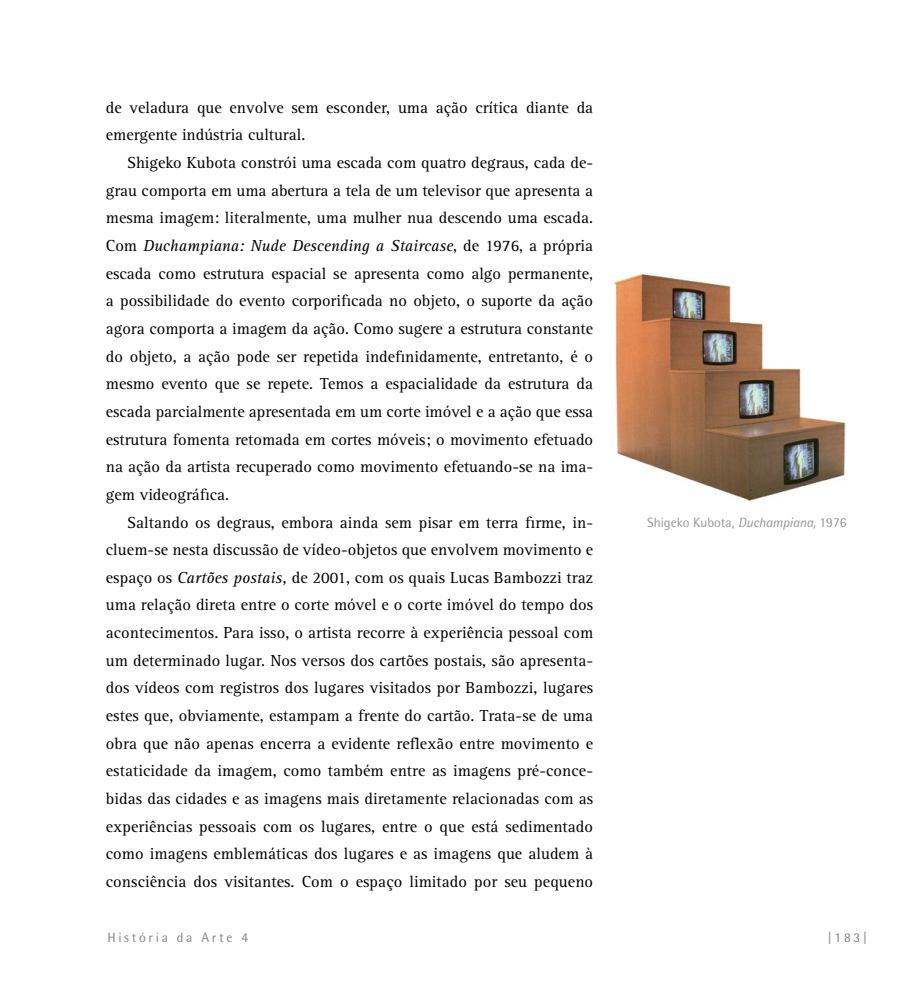
<style>
.page{position:relative;width:910px;height:987px;background:#fff}
.page>*{position:absolute;margin:0;border:0;box-sizing:border-box;transform-origin:0 0}
.t1{font:16.5px/27.6px "Rotis Serif Std";color:#000;text-align:justify}
.t2{font:13.5px "Rotis Semi Sans Std";color:#939598}
.t3{font:13.5px "Rotis Semi Sans Std";letter-spacing:.2em;color:#808285}
.s1{font-style:italic}
</style>
<div class="page">
<img style="left:614px;top:273px;width:232px;height:228px">
<p class="t1" style="left:106px;top:94px;width:489px">de veladura que envolve sem esconder, uma ação crítica diante da emergente indústria cultural.</p>
<p class="t1" style="left:106px;top:149px;width:489px;text-indent:21px">Shigeko Kubota constrói uma escada com quatro degraus, cada de&shy;grau comporta em uma abertura a tela de um televisor que apresenta a mesma imagem: literalmente, uma mulher nua descendo uma escada.<br>Com <span class="s1">Duchampiana: Nude Descending a Staircase</span>, de 1976, a própria escada como estrutura espacial se apresenta como algo permanente, a possibilidade do evento corporificada no objeto, o suporte da ação agora comporta a imagem da ação. Como sugere a estrutura constante do objeto, a ação pode ser repetida indefinidamente, entretanto, é o mesmo evento que se repete. Temos a espacialidade da estrutura da escada parcialmente apresentada em um corte imóvel e a ação que essa estrutura fomenta retomada em cortes móveis; o movimento efetuado na ação da artista recuperado como movimento efetuando-se na ima&shy;gem videográfica.</p>
<p class="t1" style="left:106px;top:508px;width:489px;text-indent:21px">Saltando os degraus, embora ainda sem pisar em terra firme, in&shy;cluem-se nesta discussão de vídeo-objetos que envolvem movimento e espaço os <span class="s1">Cartões postais,</span> de 2001, com os quais Lucas Bambozzi traz uma relação direta entre o corte móvel e o corte imóvel do tempo dos acontecimentos. Para isso, o artista recorre à experiência pessoal com um determinado lugar. Nos versos dos cartões postais, são apresenta&shy;dos vídeos com registros dos lugares visitados por Bambozzi, lugares estes que, obviamente, estampam a frente do cartão. Trata-se de uma obra que não apenas encerra a evidente reflexão entre movimento e estaticidade da imagem, como também entre as imagens pré-conce&shy;bidas das cidades e as imagens mais diretamente relacionadas com as experiências pessoais com os lugares, entre o que está sedimentado como imagens emblemáticas dos lugares e as imagens que aludem à consciência dos visitantes. Com o espaço limitado por seu pequeno</p>
<p class="t2" style="left:647px;top:514px;width:201px">Shigeko Kubota, <span class="s1">Duchampiana</span>, 1976</p>
<p class="t3" style="left:107px;top:929px;width:142px">História da Arte 4</p>
<p class="t3" style="left:827px;top:929px;width:42px">|183|</p>
</div>
